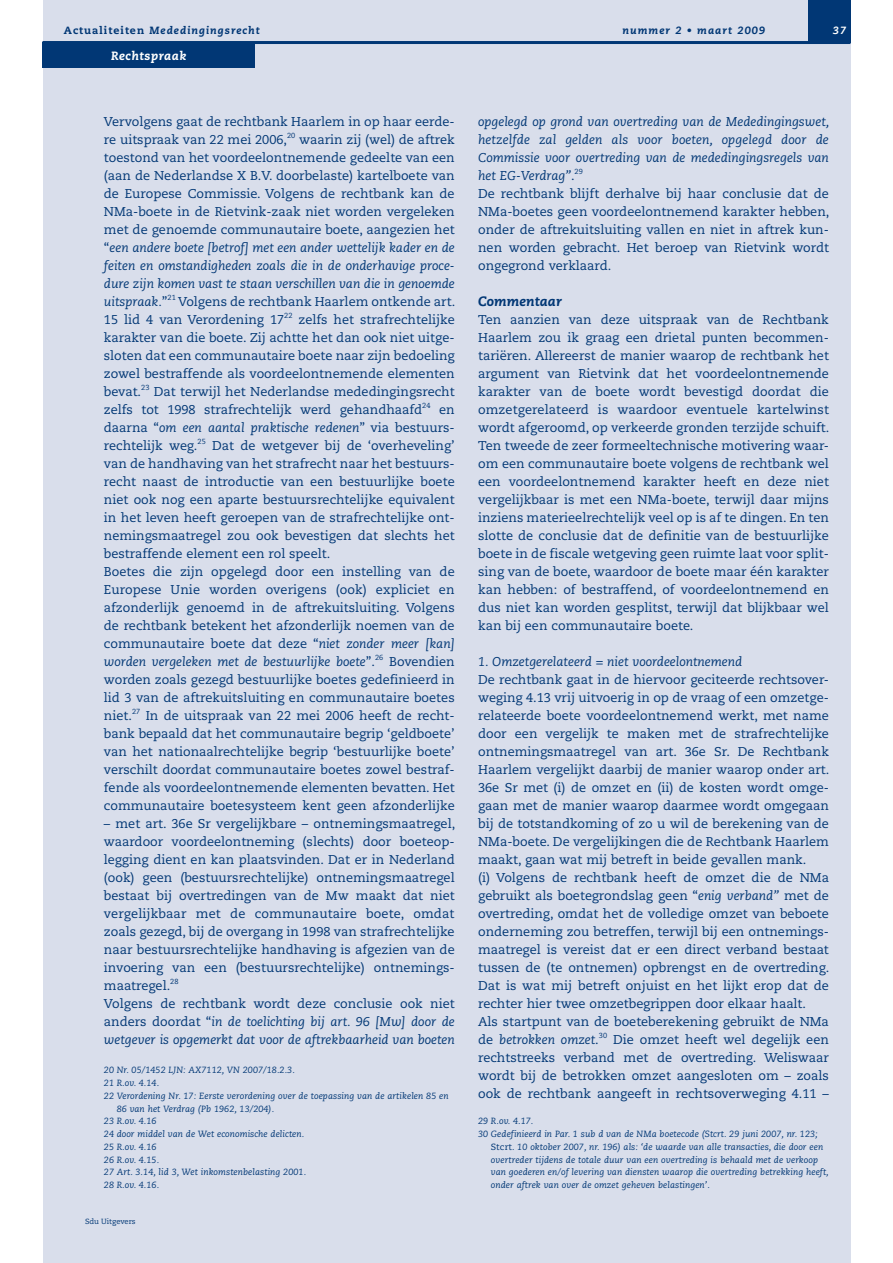
<style>
.page{position:relative;width:893px;height:1263px;background:#fff}
.page>*{position:absolute;margin:0;border:0;box-sizing:border-box;transform-origin:0 0}
.t1{font:italic 800 13.5px "Caecilia LT Std";letter-spacing:.01em;color:#013775}
.t2{font:12.75px/18px "Caecilia LT Std";color:#013775;text-align:justify}
.t3{font:italic 12.75px/18px "Caecilia LT Std";color:#013775;text-align:justify}
.t4{font:italic 800 12px "Caecilia LT Std";letter-spacing:.05em;color:#fff}
.t5{font:italic 800 10.5px "Caecilia LT Std";letter-spacing:.1em;color:#013775}
.t6{font:italic 800 10.5px "Caecilia LT Std";color:#fff}
.t7{font:italic 9px "Caecilia LT Std";letter-spacing:.01em;color:#013775}
.t8{font:7.5px "Caecilia LT Std";color:#013775}
.t9{font:7.35px "Caecilia LT Std";letter-spacing:.01em;color:#013775}
.s1{font-style:normal}
.s2{font-style:italic}
</style>
<div class="page">
<div style="left:43px;top:0;width:807px;height:1263px;background:#d9deeb"></div>
<div style="left:808px;top:0;width:42px;height:43px;background:#013775"></div>
<hr style="left:43px;top:41px;width:807px;height:3px;background:#013775">
<div style="left:43px;top:43px;width:212px;height:25px;background:#013775"></div>
<p class="t5" style="left:64px;top:24px;width:197px"><span class="s1">Actualiteiten</span> Mededingingsrecht</p>
<p class="t5" style="left:622px;top:24px;width:144px">nummer 2 • maart 2009</p>
<p class="t6" style="left:833px;top:24px;width:15px">37</p>
<p class="t4" style="left:111px;top:49px;width:77px">Rechtspraak</p>
<p class="t2" style="left:104px;top:113px;width:352px">Vervolgens gaat de rechtbank Haarlem in op haar eerde&shy;re uitspraak van 22 mei 2006,</p>
<p class="t9" style="left:287px;top:131px;width:10px">20</p>
<p class="t2" style="left:104px;top:131px;width:352px;text-indent:195px">waarin zij (wel) de aftrek toestond van het voordeelontnemende gedeelte van een (aan de Nederlandse X B.V. doorbelaste) kartelboete van de Europese Commissie. Volgens de rechtbank kan de NMa-boete in de Rietvink-zaak niet worden vergeleken met de genoemde communautaire boete, aangezien het “<span class="s2">een andere boete [betrof] met een ander wettelijk kader en de feiten en omstandigheden zoals die in de onderhavige proce&shy;dure zijn komen vast te staan verschillen van die in genoemde uitspraak.</span>”</p>
<p class="t9" style="left:168px;top:293px;width:10px">21</p>
<p class="t2" style="left:104px;top:293px;width:353px;text-indent:74px">Volgens de rechtbank Haarlem ontkende art.<br>15 lid 4 van Verordening 17</p>
<p class="t9" style="left:284px;top:311px;width:10px">22</p>
<p class="t2" style="left:104px;top:311px;width:352px;text-indent:195px">zelfs het strafrechtelijke karakter van die boete. Zij achtte het dan ook niet uitge&shy;sloten dat een communautaire boete naar zijn bedoeling zowel bestraffende als voordeelontnemende elementen bevat.</p>
<p class="t9" style="left:141px;top:383px;width:10px">23</p>
<p class="t2" style="left:104px;top:383px;width:352px;text-indent:50px">Dat terwijl het Nederlandse mededingingsrecht zelfs tot 1998 strafrechtelijk werd gehandhaafd</p>
<p class="t9" style="left:422px;top:401px;width:10px">24</p>
<p class="t2" style="left:104px;top:401px;width:352px;text-indent:335px">en daarna “<span class="s2">om een aantal praktische redenen</span>” via bestuurs&shy;rechtelijk weg.</p>
<p class="t9" style="left:197px;top:437px;width:10px">25</p>
<p class="t2" style="left:104px;top:437px;width:352px;text-align:left;text-indent:108px">Dat de wetgever bij de ‘overheveling’ van de handhaving van het strafrecht naar het bestuurs&shy;recht naast de introductie van een bestuurlijke boete niet ook nog een aparte bestuursrechtelijke equivalent in het leven heeft geroepen van de strafrechtelijke ont&shy;nemingsmaatregel zou ook bevestigen dat slechts het bestraffende element een rol speelt.<br>Boetes die zijn opgelegd door een instelling van de Europese Unie worden overigens (ook) expliciet en afzonderlijk genoemd in de aftrekuitsluiting. Volgens de rechtbank betekent het afzonderlijk noemen van de communautaire boete dat deze “<span class="s2">niet zonder meer [kan] worden vergeleken met de bestuurlijke boete</span>”.</p>
<p class="t9" style="left:375px;top:653px;width:10px">26</p>
<p class="t2" style="left:104px;top:653px;width:352px;text-indent:285px">Bovendien worden zoals gezegd bestuurlijke boetes gedefinieerd in lid 3 van de aftrekuitsluiting en communautaire boetes niet.</p>
<p class="t9" style="left:132px;top:707px;width:10px">27</p>
<p class="t2" style="left:104px;top:707px;width:352px;text-indent:42px">In de uitspraak van 22 mei 2006 heeft de recht&shy;bank bepaald dat het communautaire begrip ‘geldboete’ van het nationaalrechtelijke begrip ‘bestuurlijke boete’ verschilt doordat communautaire boetes zowel bestraf&shy;fende als voordeelontnemende elementen bevatten. Het communautaire boetesysteem kent geen afzonderlijke</p>
<p class="t2" style="left:104px;top:815px;width:353px">– met art. 36e Sr vergelijkbare – ontnemingsmaatregel, waardoor voordeelontneming (slechts) door boeteop&shy;legging dient en kan plaatsvinden. Dat er in Nederland (ook) geen (bestuursrechtelijke) ontnemingsmaatregel bestaat bij overtredingen van de Mw maakt dat niet vergelijkbaar met de communautaire boete, omdat zoals gezegd, bij de overgang in 1998 van strafrechtelijke naar bestuursrechtelijke handhaving is afgezien van de invoering van een (bestuursrechtelijke) ontnemings&shy;maatregel.</p>
<p class="t9" style="left:170px;top:977px;width:10px">28</p>
<p class="t3" style="left:104px;top:995px;width:352px"><span class="s1">Volgens de rechtbank wordt deze conclusie ook niet anders doordat “</span>in de toelichting bij art. 96 [Mw] door de wetgever is opgemerkt dat voor de aftrekbaarheid van boeten</p>
<p class="t7" style="left:104px;top:1065px;width:192px">20 Nr. 05/1452 LJN: AX7112, VN 2007/18.2.3.</p>
<p class="t7" style="left:104px;top:1078px;width:57px">21 R.ov. 4.14.</p>
<p class="t7" style="left:104px;top:1090px;width:346px">22 Verordening Nr. 17: Eerste verordening over de toepassing van de artikelen 85 en</p>
<p class="t7" style="left:117px;top:1103px;width:159px">86 van het Verdrag (Pb 1962, 13/204).</p>
<p class="t7" style="left:104px;top:1116px;width:54px">23 R.ov. 4.16</p>
<p class="t7" style="left:104px;top:1129px;width:202px">24 door middel van de Wet economische delicten.</p>
<p class="t7" style="left:104px;top:1141px;width:54px">25 R.ov. 4.16</p>
<p class="t7" style="left:104px;top:1154px;width:57px">26 R.ov. 4.15.</p>
<p class="t7" style="left:104px;top:1167px;width:204px">27 Art. 3.14, lid 3, Wet inkomstenbelasting 2001.</p>
<p class="t7" style="left:104px;top:1180px;width:57px">28 R.ov. 4.16.</p>
<p class="t8" style="left:85px;top:1217px;width:52px">Sdu Uitgevers</p>
<p class="t3" style="left:478px;top:113px;width:353px">opgelegd op grond van overtreding van de Mededingingswet, hetzelfde zal gelden als voor boeten, opgelegd door de Commissie voor overtreding van de mededingingsregels van het EG-Verdrag”<span class="s1">.</span></p>
<p class="t9" style="left:575px;top:167px;width:10px">29</p>
<p class="t2" style="left:478px;top:185px;width:353px">De rechtbank blijft derhalve bij haar conclusie dat de NMa-boetes geen voordeelontnemend karakter hebben, onder de aftrekuitsluiting vallen en niet in aftrek kun&shy;nen worden gebracht. Het beroep van Rietvink wordt ongegrond verklaard.</p>
<p class="t1" style="left:478px;top:293px;width:85px">Commentaar</p>
<p class="t2" style="left:478px;top:311px;width:353px">Ten aanzien van deze uitspraak van de Rechtbank Haarlem zou ik graag een drietal punten becommen&shy;tariëren. Allereerst de manier waarop de rechtbank het argument van Rietvink dat het voordeelontnemende karakter van de boete wordt bevestigd doordat die omzetgerelateerd is waardoor eventuele kartelwinst wordt afgeroomd, op verkeerde gronden terzijde schuift.<br>Ten tweede de zeer formeeltechnische motivering waar&shy;om een communautaire boete volgens de rechtbank wel een voordeelontnemend karakter heeft en deze niet vergelijkbaar is met een NMa-boete, terwijl daar mijns inziens materieelrechtelijk veel op is af te dingen. En ten slotte de conclusie dat de definitie van de bestuurlijke boete in de fiscale wetgeving geen ruimte laat voor split&shy;sing van de boete, waardoor de boete maar één karakter kan hebben: of bestraffend, of voordeelontnemend en dus niet kan worden gesplitst, terwijl dat blijkbaar wel kan bij een communautaire boete.</p>
<p class="t3" style="left:478px;top:653px;width:266px">1. Omzetgerelateerd = niet voordeelontnemend</p>
<p class="t2" style="left:478px;top:671px;width:353px;text-align:left">De rechtbank gaat in de hiervoor geciteerde rechtsover&shy;weging 4.13 vrij uitvoerig in op de vraag of een omzetge&shy;relateerde boete voordeelontnemend werkt, met name door een vergelijk te maken met de strafrechtelijke ontnemingsmaatregel van art. 36e Sr. De Rechtbank Haarlem vergelijkt daarbij de manier waarop onder art.<br>36e Sr met (i) de omzet en (ii) de kosten wordt omge&shy;gaan met de manier waarop daarmee wordt omgegaan bij de totstandkoming of zo u wil de berekening van de NMa-boete. De vergelijkingen die de Rechtbank Haarlem maakt, gaan wat mij betreft in beide gevallen mank.<br>(i) Volgens de rechtbank heeft de omzet die de NMa gebruikt als boetegrondslag geen “<span class="s2">enig verband”</span> met de overtreding, omdat het de volledige omzet van beboete onderneming zou betreffen, terwijl bij een ontnemings&shy;maatregel is vereist dat er een direct verband bestaat tussen de (te ontnemen) opbrengst en de overtreding.<br>Dat is wat mij betreft onjuist en het lijkt erop dat de rechter hier twee omzetbegrippen door elkaar haalt.<br>Als startpunt van de boeteberekening gebruikt de NMa de <span class="s2">betrokken omzet</span>.</p>
<p class="t9" style="left:599px;top:1031px;width:10px">30</p>
<p class="t2" style="left:478px;top:1031px;width:352px;text-indent:135px">Die omzet heeft wel degelijk een rechtstreeks verband met de overtreding. Weliswaar wordt bij de betrokken omzet aangesloten om – zoals ook de rechtbank aangeeft in rechtsoverweging 4.11 –</p>
<p class="t7" style="left:478px;top:1116px;width:57px">29 R.ov. 4.17.</p>
<p class="t7" style="left:478px;top:1129px;width:341px">30 Gedefinieerd in Par. 1 sub d van de NMa boetecode (Stcrt. 29 juni 2007, nr. 123;</p>
<p class="t7" style="left:491px;top:1141px;width:334px"><span class="s1">Stcrt</span>. 10 oktober 2007, nr. 196) als: ‘de waarde van alle transacties, die door een</p>
<p class="t7" style="left:491px;top:1154px;width:329px">overtreder tijdens de totale duur van een overtreding is behaald met de verkoop</p>
<p class="t7" style="left:491px;top:1167px;width:339px">van goederen en/of levering van diensten waarop die overtreding betrekking heeft,</p>
<p class="t7" style="left:491px;top:1180px;width:221px">onder aftrek van over de omzet geheven belastingen’.</p>
</div>
